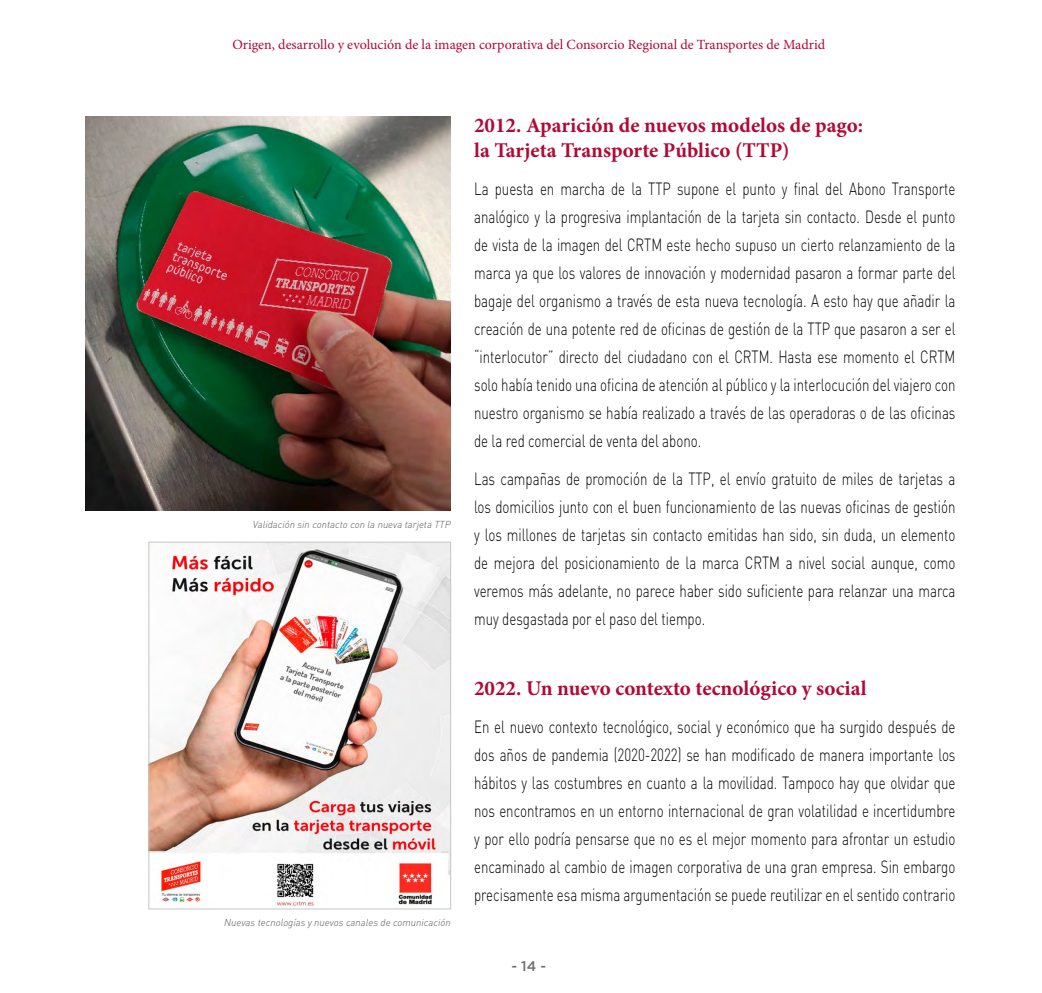
<style>
.page{position:relative;width:1042px;height:993px;background:#fff}
.page>*{position:absolute;margin:0;border:0;box-sizing:border-box;transform-origin:0 0}
.Tits1{font:700 21px/25.2px "Minion Pro";color:#b20835}
.Texto_corrido{font:300 17.5px/28px "DINOT";color:#000;text-align:justify;scale:.76 1}
.t1{font:14px "Minion Pro";color:#b20835}
.t2{font:500 14px "Gotham";color:#706f6f}
.Pies_de_foto{font:italic 300 9.97px "DINOT";color:#575756}
</style>
<div class="page">
<img style="left:86px;top:117px;width:365px;height:393px">
<img style="left:150px;top:543px;width:299px;height:363px">
<div style="left:148px;top:541px;width:303px;height:368px;border:1px solid #c6c6c6"></div>
<p class="t1" style="left:232px;top:35px;width:594px">Origen, desarrollo y evolución de la imagen corporativa del Consorcio Regional de Transportes de Madrid</p>
<p class="Pies_de_foto" style="left:253px;top:517px;width:199px">Validación sin contacto con la nueva tarjeta TTP</p>
<p class="Pies_de_foto" style="left:224px;top:915px;width:228px">Nuevas tecnologías y nuevos canales de comunicación</p>
<p class="Tits1" style="left:474px;top:112px;width:391px">2012. Aparición de nuevos modelos de pago: la Tarjeta Transporte Público (TTP)</p>
<p class="Texto_corrido" style="left:474px;top:174px;width:635px">La puesta en marcha de la TTP supone el punto y final del Abono Transporte analógico y la progresiva implantación de la tarjeta sin contacto. Desde el punto de vista de la imagen del CRTM este hecho supuso un cierto relanzamiento de la marca ya que los valores de innovación y modernidad pasaron a formar parte del bagaje del organismo a través de esta nueva tecnología. A esto hay que añadir la creación de una potente red de oficinas de gestión de la TTP que pasaron a ser el “interlocutor” directo del ciudadano con el CRTM. Hasta ese momento el CRTM solo había tenido una oficina de atención al público y la interlocución del viajero con nuestro organismo se había realizado a través de las operadoras o de las oficinas de la red comercial de venta del abono.</p>
<p class="Texto_corrido" style="left:474px;top:464px;width:635px">Las campañas de promoción de la TTP, el envío gratuito de miles de tarjetas a los domicilios junto con el buen funcionamiento de las nuevas oficinas de gestión y los millones de tarjetas sin contacto emitidas han sido, sin duda, un elemento de mejora del posicionamiento de la marca CRTM a nivel social aunque, como veremos más adelante, no parece haber sido suficiente para relanzar una marca muy desgastada por el paso del tiempo.</p>
<p class="Tits1" style="left:474px;top:674px;width:394px">2022. Un nuevo contexto tecnológico y social</p>
<p class="Texto_corrido" style="left:474px;top:711px;width:635px">En el nuevo contexto tecnológico, social y económico que ha surgido después de dos años de pandemia (2020-2022) se han modificado de manera importante los hábitos y las costumbres en cuanto a la movilidad. Tampoco hay que olvidar que nos encontramos en un entorno internacional de gran volatilidad e incertidumbre y por ello podría pensarse que no es el mejor momento para afrontar un estudio encaminado al cambio de imagen corporativa de una gran empresa. Sin embargo precisamente esa misma argumentación se puede reutilizar en el sentido contrario</p>
<p class="t2" style="left:511px;top:958px;width:36px">- 14 -</p>
</div>
